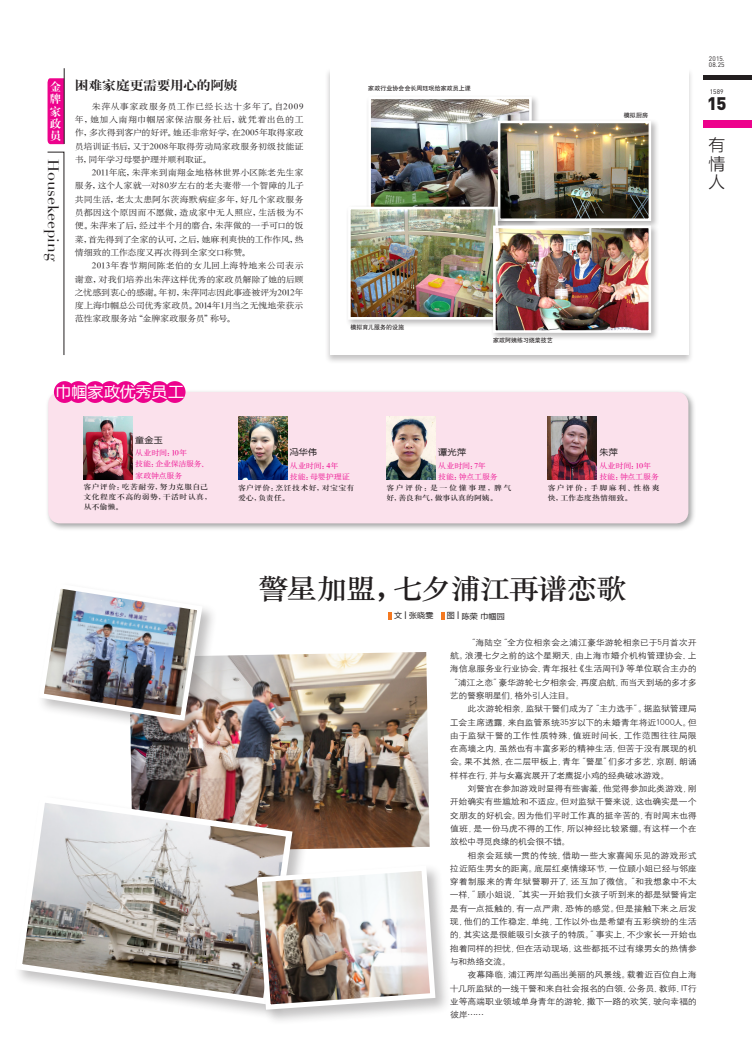
<style>
.page{position:relative;width:752px;height:1063px;background:#fff}
.page>*{position:absolute;margin:0;border:0;box-sizing:border-box;transform-origin:0 0}
._01大标题{font:27.9px "ST Zhongsong";letter-spacing:-.03em;color:#231f20;scale:1.08 1}
.t1{font:900 18px "DIN";color:#231f20}
.t2{font:17px/18.6px "FZLTXHK GBK1 0";color:#231f20;text-align:justify}
._13链接大标题{font:14.9px "Didot";letter-spacing:-.01em;color:#231f20;scale:1.08 1}
._07正文小标题-大{font:14.9px "Microsoft Ya Hei";letter-spacing:.005em;color:#fff;scale:1.08 1}
._13链接大标题-2{font:13px "H Ya 4 gj";letter-spacing:-.035em;color:#231f20;scale:1.08 1}
._13链接大标题-3{font:11.5px/12.4px "H Ya 4 gj";color:#fff;text-align:justify}
._05正文{font:8.4px/13.3px "H Yg 2 gj";letter-spacing:-.03em;color:#231f20;text-align:justify;scale:1.08 1}
._12链接正文{font:8.4px/13.3px "H Ya 6 gj";letter-spacing:-.015em;color:#231f20;text-align:justify;scale:1.08 1}
._12链接正文-2{font:8.4px "Microsoft Ya Hei";letter-spacing:.03em;color:#231f20;scale:1.08 1}
.t3{font:7.7px "Microsoft Ya Hei";letter-spacing:.025em;color:#231f20;scale:1.04 1}
._12链接正文-3{font:7.4px/11.3px "H Ya 6 gj";letter-spacing:-.01em;color:#ed028c;scale:1.08 1}
._12链接正文-4{font:7.4px/10px "H Ya 3 gj";letter-spacing:.035em;color:#231f20;text-align:justify;scale:1.08 1}
._12链接正文-5{font:7.4px/10px "H Ya 3 gj";letter-spacing:.06em;color:#231f20;scale:1.08 1}
._12链接正文-6{font:7.4px/10px "H Ya 3 gj";letter-spacing:.1em;color:#231f20;scale:1.08 1}
.t4{font:6.5px "DIN";letter-spacing:.015em;color:#231f20}
._16图注{font:6px "H Yb 1 gj";color:#231f20}
.s1{font-size:9.6px}
</style>
<div class="page">
<img style="left:130px;top:652px;width:299px;height:197px">
<div style="left:703px;top:121px;width:48px;height:7px;background:#ed028c"></div>
<hr style="left:703px;top:76px;width:48px;height:4px;background:#231f20">
<div style="left:324px;top:67px;width:369px;height:298px;background:#231f20;opacity:.26"></div>
<div style="left:330px;top:68px;width:357px;height:287px;background:#fff"></div>
<svg style="left:47px;top:78px;width:17px;height:66px"></svg>
<svg style="left:47px;top:152px;width:17px;height:203px"></svg>
<hr style="left:64px;top:68px;width:1px;height:76px;background:#231f20">
<div style="left:46px;top:389px;width:650px;height:143px;background:#4b4c4d;opacity:.51"></div>
<div style="left:48px;top:392px;width:640px;height:131px;background:#fbe1ec;border-radius:12px"></div>
<div style="left:54px;top:381px;width:21px;height:22px;background:#ed028c;border-radius:50%"></div>
<div style="left:68px;top:381px;width:21px;height:22px;background:#ed028c;border-radius:50%"></div>
<div style="left:84px;top:381px;width:22px;height:22px;background:#ed028c;border-radius:50%"></div>
<div style="left:99px;top:381px;width:21px;height:22px;background:#ed028c;border-radius:50%"></div>
<div style="left:115px;top:381px;width:21px;height:22px;background:#ed028c;border-radius:50%"></div>
<div style="left:133px;top:381px;width:21px;height:22px;background:#ed028c;border-radius:50%"></div>
<div style="left:148px;top:381px;width:22px;height:22px;background:#ed028c;border-radius:50%"></div>
<div style="left:164px;top:381px;width:21px;height:22px;background:#ed028c;border-radius:50%"></div>
<img style="left:84px;top:417px;width:48px;height:63px">
<img style="left:386px;top:417px;width:49px;height:63px">
<img style="left:238px;top:416px;width:49px;height:63px">
<img style="left:547px;top:417px;width:49px;height:63px">
<div style="left:365px;top:94px;width:174px;height:134px;background:#231f20;opacity:.31"></div>
<img style="left:372px;top:101px;width:155px;height:103px">
<div style="left:368px;top:97px;width:163px;height:123px;border:3px solid #fff"></div>
<div style="left:495px;top:118px;width:164px;height:111px;background:#231f20;opacity:.31"></div>
<img style="left:501px;top:125px;width:145px;height:92px">
<div style="left:497px;top:121px;width:153px;height:100px;border:3px solid #fff"></div>
<div style="left:345px;top:204px;width:161px;height:124px;background:#231f20;opacity:.31"></div>
<img style="left:352px;top:211px;width:141px;height:105px">
<div style="left:348px;top:207px;width:149px;height:113px;border:3px solid #fff"></div>
<div style="left:490px;top:223px;width:169px;height:118px;background:#231f20;opacity:.31"></div>
<img style="left:497px;top:230px;width:149px;height:99px">
<div style="left:493px;top:226px;width:157px;height:107px;border:3px solid #fff"></div>
<svg style="left:388px;top:612px;width:4px;height:7px"></svg>
<svg style="left:441px;top:612px;width:3px;height:7px"></svg>
<div style="left:14px;top:794px;width:294px;height:226px;background:#231f20;opacity:.28"></div>
<svg style="left:14px;top:793px;width:281px;height:215px"></svg>
<div style="left:254px;top:863px;width:197px;height:163px;background:#231f20;opacity:.28"></div>
<img style="left:254px;top:863px;width:184px;height:149px">
<div style="left:37px;top:582px;width:181px;height:154px;background:#231f20;opacity:.28"></div>
<img style="left:37px;top:582px;width:168px;height:141px">
<p class="_13链接大标题-3" style="left:50px;top:80px;width:13px">金牌家政员</p>
<p class="_13链接大标题-2" style="left:75px;top:79px;width:152px">困难家庭更需要用心的阿姨</p>
<p class="_12链接正文" style="left:75px;top:99px;width:213px;text-indent:17px">朱萍从事家政服务员工作已经长达十多年了。自2009年，她加入南翔巾帼居家保洁服务社后，就凭着出色的工作，多次得到客户的好评。她还非常好学，在2005年取得家政员培训证书后，又于2008年取得劳动局家政服务初级技能证书，同年学习母婴护理并顺利取证。</p>
<p class="_12链接正文" style="left:75px;top:166px;width:213px;text-indent:17px">2011年底，朱萍来到南翔金地格林世界小区陈老先生家服务，这个人家就一对80岁左右的老夫妻带一个智障的儿子共同生活，老太太患阿尔茨海默病症多年，好几个家政服务员都因这个原因而不愿做，造成家中无人照应，生活极为不便。朱萍来了后，经过半个月的磨合，朱萍做的一手可口的饭菜，首先得到了全家的认可，之后，她麻利爽快的工作作风，热情细致的工作态度又再次得到全家交口称赞。</p>
<p class="_12链接正文" style="left:75px;top:259px;width:213px;text-indent:17px">2013年春节期间陈老伯的女儿回上海特地来公司表示谢意，对我们培养出朱萍这样优秀的家政员解除了她的后顾之忧感到衷心的感谢。年初，朱萍同志因此事迹被评为2012年度上海巾帼总公司优秀家政员。2014年1月当之无愧地荣获示范性家政服务站“金牌家政服务员”称号。</p>
<p class="_13链接大标题" style="left:62px;top:159px;width:96px;rotate:90deg">Housekeeping</p>
<p class="_07正文小标题-大" style="left:55px;top:381px;width:120px">巾帼家政优秀员工</p>
<p class="_16图注" style="left:368px;top:85px;width:104px">家政行业协会会长周珏珉给家政员上课</p>
<p class="_16图注" style="left:350px;top:324px;width:55px">模拟育儿服务的设施</p>
<p class="_16图注" style="left:493px;top:337px;width:61px">家政阿姨练习烧菜技艺</p>
<p class="_16图注" style="left:623px;top:112px;width:26px">模拟厨房</p>
<p class="_12链接正文-2" style="left:135px;top:434px;width:27px">童金玉</p>
<p class="_12链接正文-3" style="left:135px;top:447px;width:49px">从业时间：10年</p>
<p class="_12链接正文-3" style="left:135px;top:458px;width:69px">技能：企业保洁服务、家政钟点服务</p>
<p class="_12链接正文-4" style="left:84px;top:482px;width:117px">客户评价：吃苦耐劳，努力克服自己文化程度不高的弱势，干活时认真,从不偷懒。</p>
<p class="_12链接正文-2" style="left:290px;top:447px;width:27px">冯华伟</p>
<p class="_12链接正文-3" style="left:289px;top:460px;width:47px">从业时间：4年</p>
<p class="_12链接正文-3" style="left:289px;top:471px;width:57px">技能：母婴护理证</p>
<p class="_12链接正文-4" style="left:238px;top:483px;width:109px">客户评价：烹饪技术好，对宝宝有爱心，负责任。</p>
<p class="_12链接正文-2" style="left:438px;top:447px;width:27px">谭光萍</p>
<p class="_12链接正文-3" style="left:438px;top:460px;width:46px">从业时间：7年</p>
<p class="_12链接正文-3" style="left:438px;top:471px;width:57px">技能：钟点工服务</p>
<p class="_12链接正文-5" style="left:386px;top:483px;width:117px">客户评价：是一位懂事理，脾气好，善良和气，做事认真的阿姨。</p>
<p class="_12链接正文-2" style="left:599px;top:447px;width:18px">朱萍</p>
<p class="_12链接正文-3" style="left:599px;top:460px;width:49px">从业时间：10年</p>
<p class="_12链接正文-3" style="left:599px;top:471px;width:57px">技能：钟点工服务</p>
<p class="_12链接正文-6" style="left:547px;top:483px;width:105px">客户评价：手脚麻利、性格爽快，工作态度热情细致。</p>
<p class="t4" style="left:708px;top:55px;width:17px">2015.</p>
<p class="t4" style="left:708px;top:61px;width:17px">08.25</p>
<p class="t4" style="left:709px;top:87px;width:15px">1589</p>
<p class="t1" style="left:706px;top:91px;width:21px">15</p>
<p class="t2" style="left:708px;top:136px;width:18px">有情人</p>
<p class="_01大标题" style="left:258px;top:569px;width:342px">警星加盟，七夕浦江再谱恋歌</p>
<p class="_05正文" style="left:449px;top:636px;width:230px;text-indent:18px">“海陆空“全方位相亲会之浦江豪华游轮相亲已于5月首次开航。浪漫七夕之前的这个星期天，由上海市婚介机构管理协会、上海信息服务业行业协会、青年报社《生活周刊》等单位联合主办的“浦江之恋”豪华游轮七夕相亲会，再度启航，而当天到场的多才多艺的警察明星们，格外引人注目。</p>
<p class="_05正文" style="left:449px;top:702px;width:230px;text-indent:18px">此次游轮相亲，监狱干警们成为了“主力选手”。据监狱管理局工会主席透露，来自监管系统35岁以下的未婚青年将近1000人。但由于监狱干警的工作性质特殊，值班时间长，工作范围往往局限在高墙之内，虽然也有丰富多彩的精神生活，但苦于没有展现的机会。果不其然，在二层甲板上，青年“警星”们多才多艺，京剧、朗诵样样在行，并与女嘉宾展开了老鹰捉小鸡的经典破冰游戏。</p>
<p class="_05正文" style="left:449px;top:782px;width:230px;text-indent:18px">刘警官在参加游戏时显得有些害羞，他觉得参加此类游戏，刚开始确实有些尴尬和不适应。但对监狱干警来说，这也确实是一个交朋友的好机会。因为他们平时工作真的挺辛苦的，有时周末也得值班，是一份马虎不得的工作，所以神经比较紧绷。有这样一个在放松中寻觅良缘的机会很不错。</p>
<p class="_05正文" style="left:449px;top:848px;width:230px;text-indent:18px">相亲会延续一贯的传统，借助一些大家喜闻乐见的游戏形式拉近陌生男女的距离。底层红桌情缘环节，一位顾小姐已经与邻座穿着制服来的青年狱警聊开了，还互加了微信。“和我想象中不太一样，”顾小姐说，“其实一开始我们女孩子听到来的都是狱警肯定是有一点抵触的，有一点严肃、恐怖的感觉。但是接触下来之后发现，他们的工作稳定、单纯，工作以外也是希望有五彩缤纷的生活的，其实这是很能吸引女孩子的特质。”事实上，不少家长一开始也抱着同样的担忧，但在活动现场，这些都抵不过有缘男女的热情参与和热络交流。</p>
<p class="_05正文" style="left:449px;top:968px;width:230px;text-indent:18px">夜幕降临，浦江两岸勾画出美丽的风景线。载着近百位自上海十几所监狱的一线干警和来自社会报名的白领、公务员、教师、IT行业等高端职业领域单身青年的游轮，撒下一路的欢笑，驶向幸福的彼岸……</p>
<p class="t3" style="left:394px;top:610px;width:39px">文 <span class="s1">l</span> 张晓雯</p>
<p class="t3" style="left:446px;top:611px;width:57px">图 <span class="s1">l</span> 陈荣 巾帼园</p>
</div>
